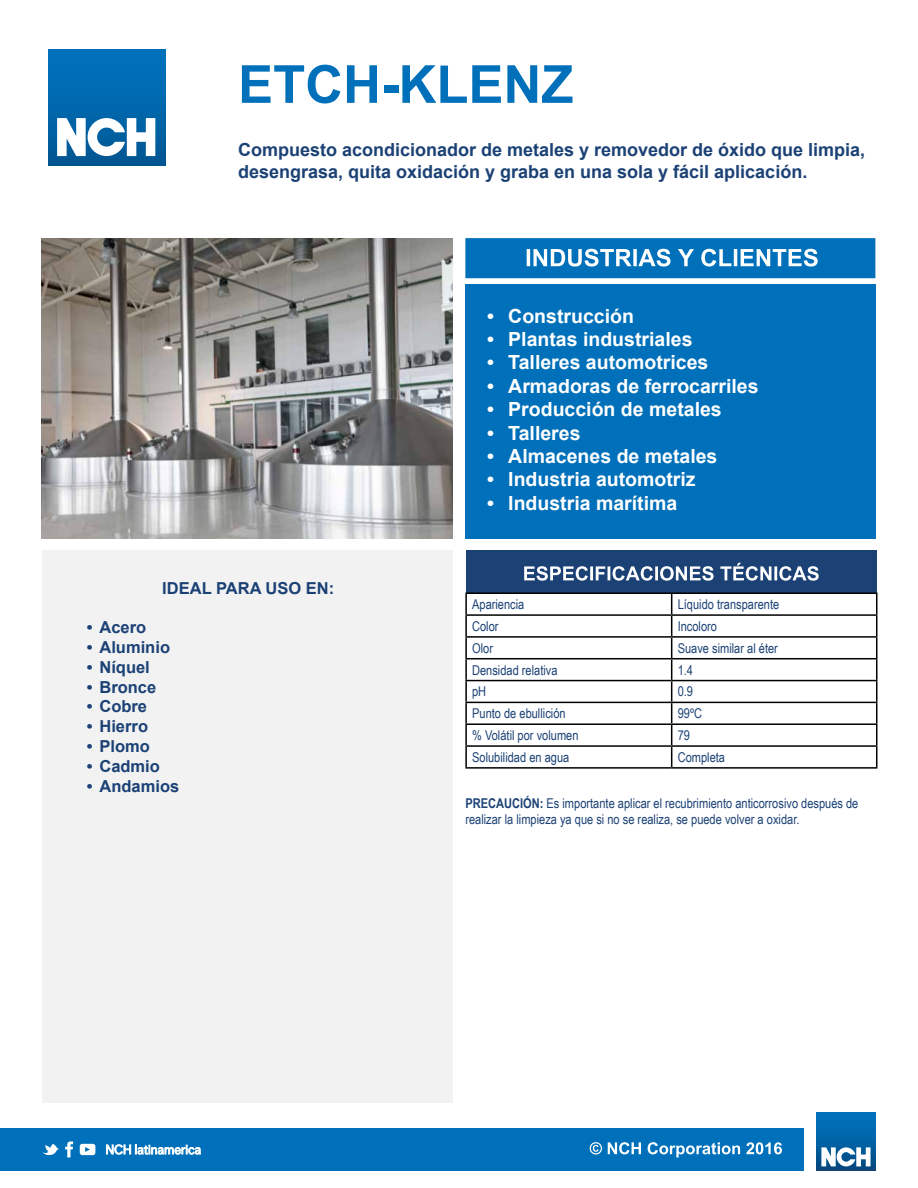
<style>
.page{position:relative;width:918px;height:1188px;background:#fff}
.page>*{position:absolute;margin:0;border:0;box-sizing:border-box;transform-origin:0 0}
.t1{font:700 52.5px "Arial";color:#0070ba}
.t2{font:700 19.5px "Arial";color:#fff}
.t3{font:700 18px/22.5px "Arial";color:#1b4175}
.t4{font:700 16.5px "Arial";color:#1b4175}
.t5{font:13.5px/16.2px "Arial Narrow";color:#1b4175}
.s1{font-weight:700}
</style>
<div class="page">
<div style="left:0;top:1128px;width:803px;height:43px;background:#0070ba"></div>
<div style="left:43px;top:550px;width:410px;height:553px;background:#f2f2f2"></div>
<img style="left:42px;top:238px;width:410px;height:301px">
<div style="left:465px;top:284px;width:410px;height:255px;background:#0070ba"></div>
<svg style="left:465px;top:238px;width:410px;height:40px;background:#2383c3"></svg>
<svg style="left:106px;top:1144px;width:95px;height:11px"></svg>
<svg style="left:43px;top:1144px;width:16px;height:12px"></svg>
<svg style="left:65px;top:1141px;width:8px;height:16px"></svg>
<svg style="left:80px;top:1144px;width:15px;height:11px"></svg>
<svg style="left:590px;top:1142px;width:12px;height:13px"></svg>
<svg style="left:608px;top:1142px;width:33px;height:12px"></svg>
<svg style="left:648px;top:1142px;width:92px;height:15px"></svg>
<svg style="left:746px;top:1142px;width:36px;height:12px"></svg>
<svg style="left:816px;top:1112px;width:60px;height:59px"></svg>
<div style="left:817px;top:1112px;width:58px;height:59px;background:linear-gradient(to bottom,#0075c2,#084d82)"></div>
<svg style="left:821px;top:1147px;width:50px;height:19px"></svg>
<div style="left:48px;top:49px;width:117px;height:116px;background:linear-gradient(to bottom,#0074c0,#005895)"></div>
<svg style="left:57px;top:118px;width:98px;height:38px"></svg>
<div style="left:466px;top:550px;width:411px;height:43px;background:#1b4175"></div>
<hr style="left:465px;top:592px;width:207px;height:2px;background:#000">
<hr style="left:465px;top:594px;width:2px;height:20px;background:#000">
<hr style="left:672px;top:592px;width:205px;height:2px;background:#000">
<hr style="left:465px;top:614px;width:207px;height:2px;background:#000">
<hr style="left:465px;top:616px;width:2px;height:20px;background:#000">
<hr style="left:672px;top:614px;width:205px;height:2px;background:#000">
<hr style="left:465px;top:636px;width:207px;height:2px;background:#000">
<hr style="left:465px;top:638px;width:2px;height:20px;background:#000">
<hr style="left:672px;top:636px;width:205px;height:2px;background:#000">
<hr style="left:465px;top:658px;width:207px;height:1px;background:#000">
<hr style="left:465px;top:659px;width:2px;height:21px;background:#000">
<hr style="left:672px;top:658px;width:205px;height:1px;background:#000">
<hr style="left:465px;top:680px;width:207px;height:1px;background:#000">
<hr style="left:465px;top:681px;width:2px;height:21px;background:#000">
<hr style="left:672px;top:680px;width:205px;height:1px;background:#000">
<hr style="left:465px;top:702px;width:207px;height:1px;background:#000">
<hr style="left:465px;top:703px;width:2px;height:20px;background:#000">
<hr style="left:672px;top:702px;width:205px;height:1px;background:#000">
<hr style="left:465px;top:723px;width:207px;height:2px;background:#000">
<hr style="left:465px;top:725px;width:2px;height:20px;background:#000">
<hr style="left:672px;top:723px;width:205px;height:2px;background:#000">
<hr style="left:465px;top:745px;width:207px;height:2px;background:#000">
<hr style="left:465px;top:747px;width:2px;height:20px;background:#000">
<hr style="left:672px;top:745px;width:205px;height:2px;background:#000">
<svg style="left:671px;top:594px;width:1px;height:173px"></svg>
<svg style="left:876px;top:594px;width:1px;height:173px"></svg>
<hr style="left:465px;top:767px;width:207px;height:2px;background:#000">
<hr style="left:672px;top:767px;width:205px;height:2px;background:#000">
<svg style="left:524px;top:563px;width:295px;height:18px"></svg>
<h1 class="t1" style="left:238px;top:49px;width:337px">ETCH-KLENZ</h1>
<h3 class="t3" style="left:238px;top:139px;width:629px">Compuesto acondicionador de metales y removedor de óxido que limpia, desengrasa, quita oxidación y graba en una sola y fácil aplicación.</h3>
<p class="t4" style="left:162px;top:577px;width:174px">IDEAL PARA USO EN:</p>
<p class="t4" style="left:87px;top:616px;width:61px">• Acero</p>
<p class="t4" style="left:87px;top:636px;width:85px">• Aluminio</p>
<p class="t4" style="left:87px;top:656px;width:65px">• Níquel</p>
<p class="t4" style="left:87px;top:676px;width:71px">• Bronce</p>
<p class="t4" style="left:87px;top:696px;width:62px">• Cobre</p>
<p class="t4" style="left:87px;top:715px;width:63px">• Hierro</p>
<p class="t4" style="left:87px;top:735px;width:65px">• Plomo</p>
<p class="t4" style="left:87px;top:755px;width:75px">• Cadmio</p>
<p class="t4" style="left:87px;top:775px;width:94px">• Andamios</p>
<h2 class="t2" style="left:487px;top:303px;width:148px">• Construcción</h2>
<h2 class="t2" style="left:487px;top:326px;width:207px">• Plantas industriales</h2>
<h2 class="t2" style="left:487px;top:350px;width:223px">• Talleres automotrices</h2>
<h2 class="t2" style="left:487px;top:373px;width:273px">• Armadoras de ferrocarriles</h2>
<h2 class="t2" style="left:487px;top:396px;width:236px">• Producción de metales</h2>
<h2 class="t2" style="left:487px;top:420px;width:95px">• Talleres</h2>
<h2 class="t2" style="left:487px;top:443px;width:232px">• Almacenes de metales</h2>
<h2 class="t2" style="left:487px;top:467px;width:210px">• Industria automotriz</h2>
<h2 class="t2" style="left:487px;top:490px;width:192px">• Industria marítima</h2>
<p class="t5" style="left:472px;top:596px;width:54px">Apariencia</p>
<p class="t5" style="left:678px;top:596px;width:103px">Líquido transparente</p>
<p class="t5" style="left:472px;top:618px;width:28px">Color</p>
<p class="t5" style="left:678px;top:618px;width:41px">Incoloro</p>
<p class="t5" style="left:472px;top:639px;width:22px">Olor</p>
<p class="t5" style="left:678px;top:639px;width:102px">Suave similar al éter</p>
<p class="t5" style="left:472px;top:661px;width:87px">Densidad relativa</p>
<p class="t5" style="left:678px;top:661px;width:17px">1.4</p>
<p class="t5" style="left:472px;top:683px;width:16px">pH</p>
<p class="t5" style="left:678px;top:683px;width:17px">0.9</p>
<p class="t5" style="left:472px;top:705px;width:95px">Punto de ebullición</p>
<p class="t5" style="left:678px;top:705px;width:26px">99ºC</p>
<p class="t5" style="left:472px;top:727px;width:108px">% Volátil por volumen</p>
<p class="t5" style="left:678px;top:727px;width:14px">79</p>
<p class="t5" style="left:472px;top:749px;width:99px">Solubilidad en agua</p>
<p class="t5" style="left:678px;top:749px;width:49px">Completa</p>
<p class="t5" style="left:465px;top:795px;width:395px"><span class="s1">PRECAUCIÓN:</span> Es importante aplicar el recubrimiento anticorrosivo después de realizar la limpieza ya que si no se realiza, se puede volver a oxidar.</p>
</div>
